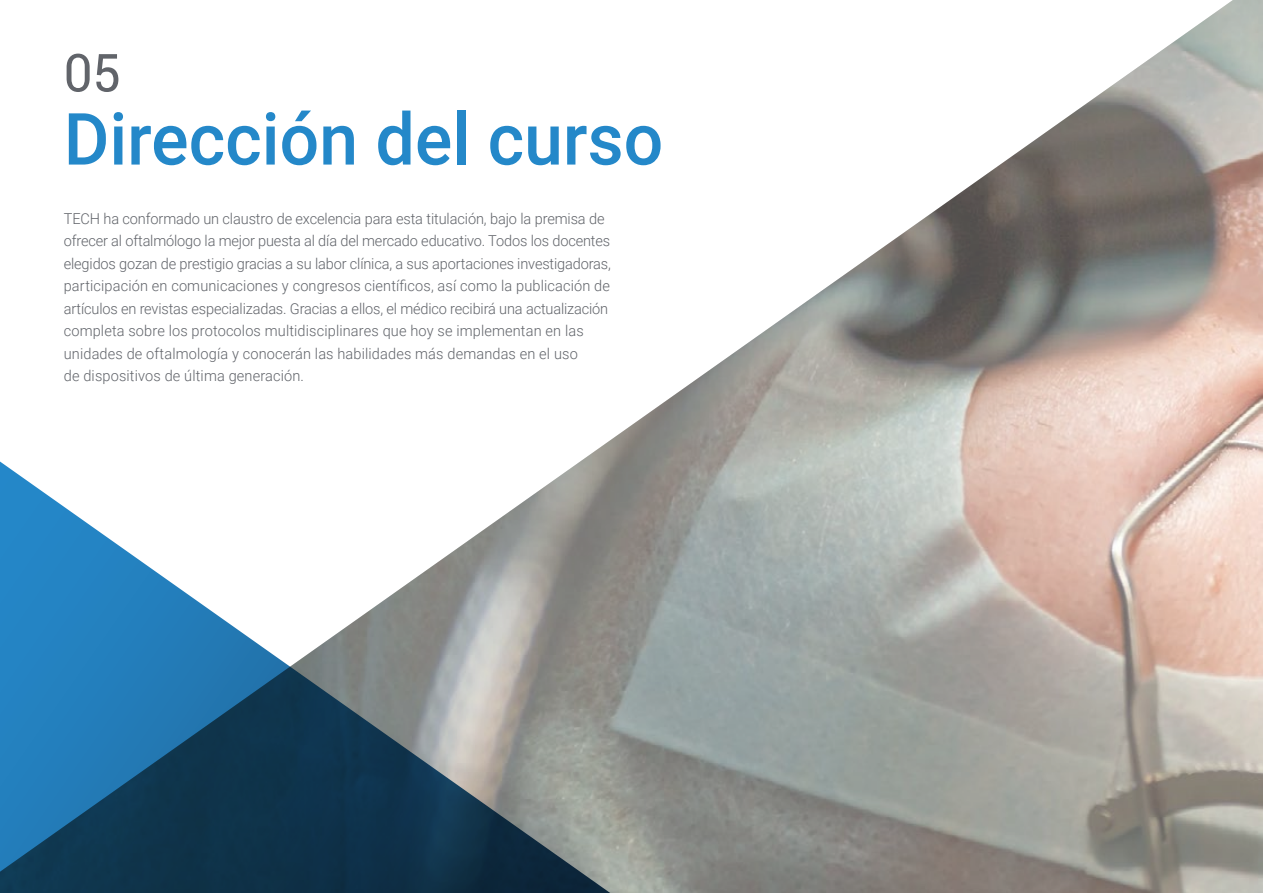
<style>
.page{position:relative;width:1263px;height:893px;background:#fff}
.page>*{position:absolute;margin:0;border:0;box-sizing:border-box;transform-origin:0 0}
.t1{font:500 72px "Roboto";color:#2488c9}
.t2{font:52.5px "Roboto";color:#61646a}
.t3{font:300 15px/22.5px "Roboto";letter-spacing:-.005em;color:#61646a}
</style>
<div class="page">
<img style="left:602px;top:0;width:661px;height:893px">
<svg style="left:0;top:446px;width:640px;height:447px"></svg>
<h2 class="t2" style="left:64px;top:36px;width:59px">05</h2>
<h1 class="t1" style="left:64px;top:89px;width:601px">Dirección del curso</h1>
<p class="t3" style="left:64px;top:207px;width:549px">TECH ha conformado un claustro de excelencia para esta titulación, bajo la premisa de ofrecer al oftalmólogo la mejor puesta al día del mercado educativo. Todos los docentes elegidos gozan de prestigio gracias a su labor clínica, a sus aportaciones investigadoras, participación en comunicaciones y congresos científicos, así como la publicación de artículos en revistas especializadas. Gracias a ellos, el médico recibirá una actualización completa sobre los protocolos multidisciplinares que hoy se implementan en las unidades de oftalmología y conocerán las habilidades más demandas en el uso<br>de dispositivos de última generación.</p>
</div>
